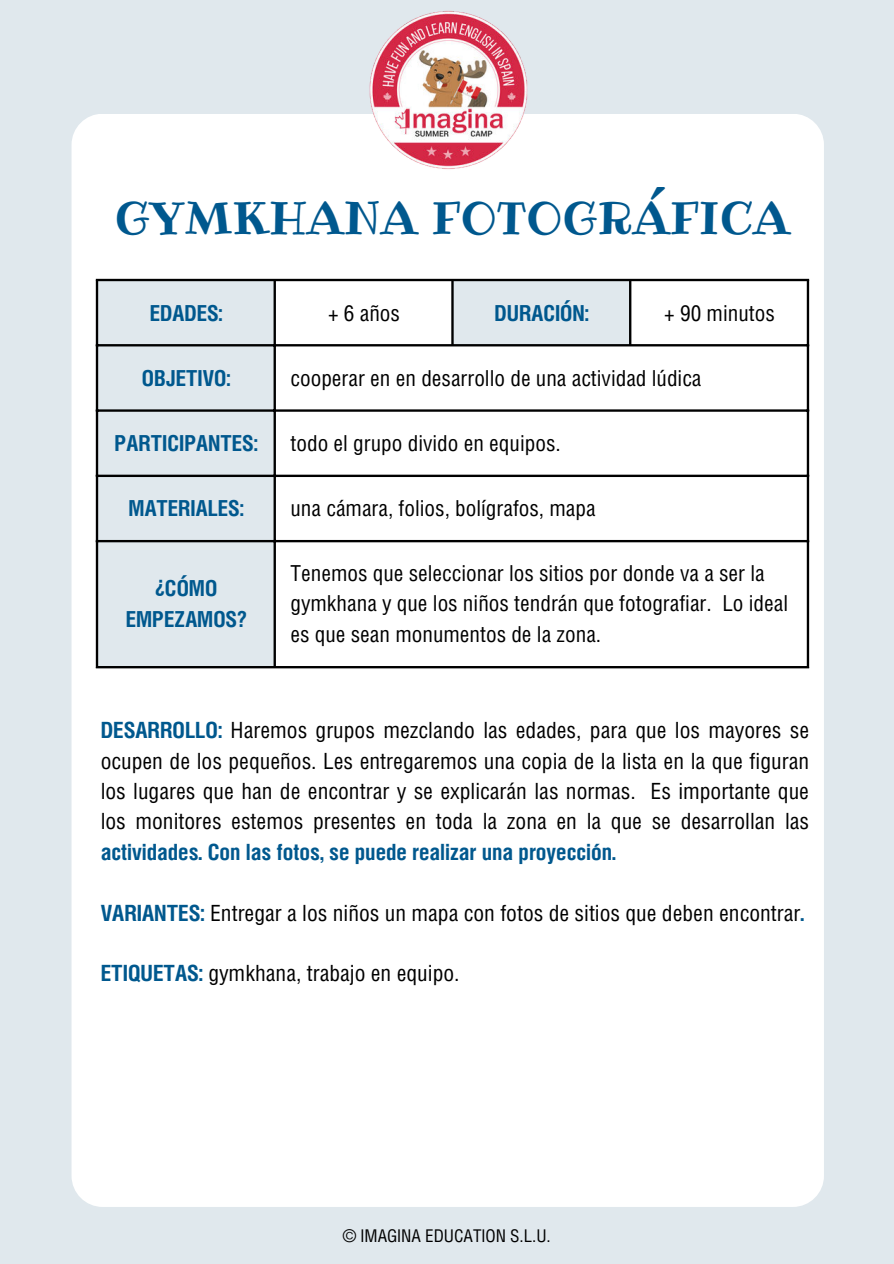
<style>
.page{position:relative;width:894px;height:1264px;background:#fff}
.page>*{position:absolute;margin:0;border:0;box-sizing:border-box;transform-origin:0 0}
.t1{font:45px "Ribeye";color:#00588e}
.t2{font:22.35px/30.3px "Helios Cond";color:#000;text-align:justify}
.t3{font:700 22.35px "Helios Cond";color:#00588e}
.t4{font:22.05px/30.8px "Helios Cond";color:#000}
.t5{font:700 22.05px/30.8px "Helios Cond";color:#00588e;text-align:center}
.t6{font:17.55px "Helios Cond";color:#000}
.s1{font-weight:700;color:#00588e}
</style>
<div class="page">
<div style="left:0;top:0;width:893px;height:1263px;background:#e0e8ed"></div>
<div style="left:71px;top:114px;width:752px;height:1092px;background:#fff;border-radius:31px"></div>
<svg style="left:98px;top:281px;width:532px;height:385px"></svg>
<hr style="left:96px;top:281px;width:2px;height:385px;background:#000">
<hr style="left:273px;top:281px;width:3px;height:385px;background:#000">
<hr style="left:451px;top:281px;width:2px;height:63px;background:#000">
<hr style="left:629px;top:281px;width:2px;height:63px;background:#000">
<hr style="left:806px;top:281px;width:2px;height:385px;background:#000">
<hr style="left:96px;top:279px;width:712px;height:2px;background:#000">
<hr style="left:96px;top:344px;width:712px;height:2px;background:#000">
<hr style="left:96px;top:409px;width:712px;height:3px;background:#000">
<hr style="left:96px;top:474px;width:712px;height:3px;background:#000">
<hr style="left:96px;top:540px;width:712px;height:2px;background:#000">
<hr style="left:96px;top:666px;width:712px;height:2px;background:#000">
<img style="left:369px;top:10px;width:159px;height:159px">
<h1 class="t1" style="left:115px;top:187px;width:676px">GYMKHANA FOTOGRÁFICA</h1>
<p class="t5" style="left:150px;top:297px;width:75px">EDADES:</p>
<p class="t4" style="left:328px;top:297px;width:73px">+ 6 años</p>
<p class="t5" style="left:494px;top:297px;width:96px">DURACIÓN:</p>
<p class="t4" style="left:664px;top:297px;width:112px">+ 90 minutos</p>
<p class="t5" style="left:142px;top:362px;width:90px">OBJETIVO:</p>
<p class="t4" style="left:290px;top:362px;width:412px">cooperar en en desarrollo de una actividad lúdica</p>
<p class="t5" style="left:115px;top:428px;width:145px">PARTICIPANTES:</p>
<p class="t4" style="left:290px;top:428px;width:271px">todo el grupo divido en equipos.</p>
<p class="t5" style="left:128px;top:493px;width:117px">MATERIALES:</p>
<p class="t4" style="left:290px;top:493px;width:306px">una cámara, folios, bolígrafos, mapa</p>
<p class="t5" style="left:126px;top:572px;width:123px">¿CÓMO<br>EMPEZAMOS?</p>
<p class="t4" style="left:290px;top:557px;width:499px">Tenemos que seleccionar los sitios por donde va a ser la gymkhana y que los niños tendrán que fotografiar. Lo ideal es que sean monumentos de la zona.</p>
<p class="t2" style="left:101px;top:715px;width:709px"><span class="s1">DESARROLLO:</span> Haremos grupos mezclando las edades, para que los mayores se ocupen de los pequeños. Les entregaremos una copia de la lista en la que figuran los lugares que han de encontrar y se explicarán las normas. Es importante que los monitores estemos presentes en toda la zona en la que se desarrollan las</p>
<p class="t3" style="left:101px;top:836px;width:516px">actividades. Con las fotos, se puede realizar una proyección.</p>
<p class="t2" style="left:101px;top:897px;width:705px"><span class="s1">VARIANTES:</span> Entregar a los niños un mapa con fotos de sitios que deben encontrar<span class="s1">.</span></p>
<p class="t2" style="left:101px;top:958px;width:360px"><span class="s1">ETIQUETAS:</span> gymkhana, trabajo en equipo.</p>
<p class="t6" style="left:342px;top:1225px;width:209px">© IMAGINA EDUCATION S.L.U.</p>
</div>
